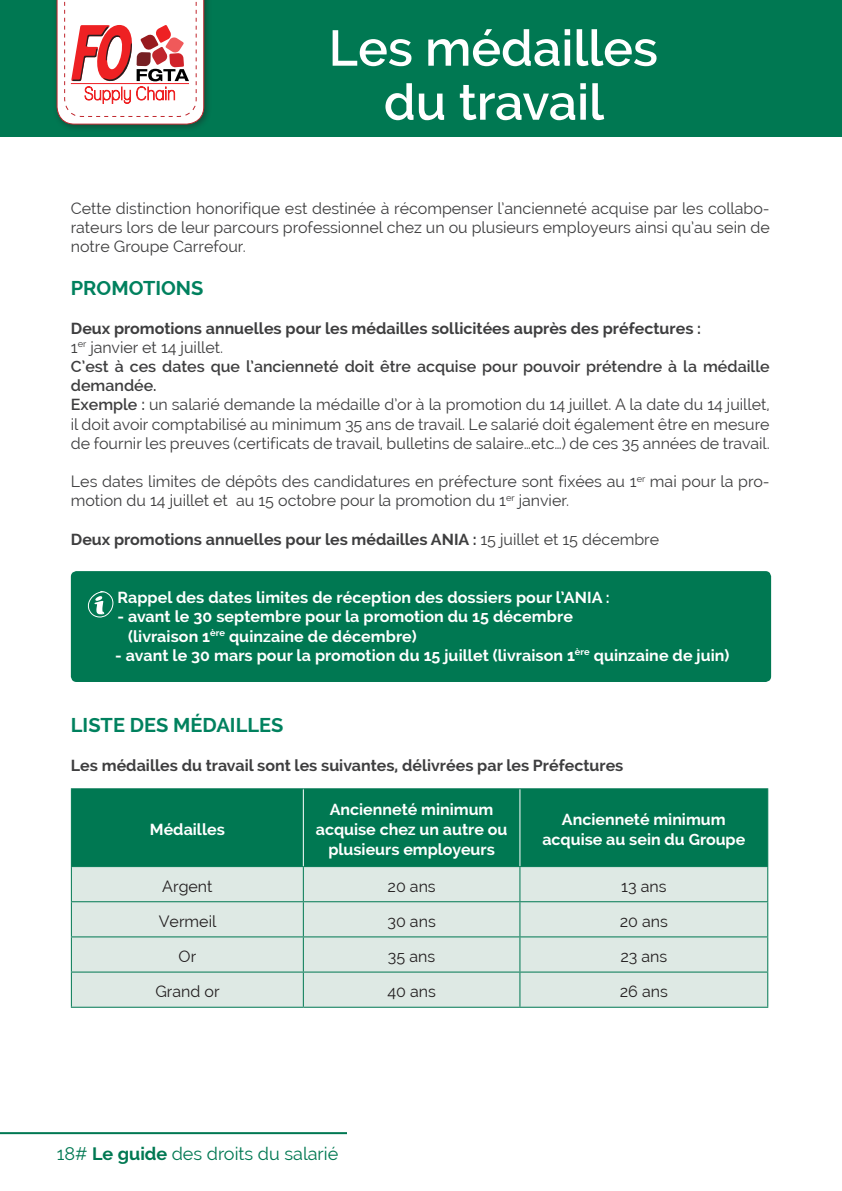
<style>
.page{position:relative;width:842px;height:1191px;background:#fff}
.page>*{position:absolute;margin:0;border:0;box-sizing:border-box;transform-origin:0 0}
.t1{font:600 50px/54px "Raleway";color:#fff;text-align:center}
.t2{font:700 20px "Raleway";color:#00815e}
.t3{font:18px "Raleway";color:#007852}
.t4{font:16px/19.2px "Raleway";color:#3e3e3f}
.t5{font:700 16px/20px "Raleway";letter-spacing:.005em;color:#fff;text-align:center}
.t6{font:700 16px "Raleway";color:#3e3e3f}
.t7{font:16px "Raleway";color:#231f20}
.s1{font-weight:700}
.s2{font-weight:600}
.s3{font-weight:400}
</style>
<div class="page">
<div style="left:0;top:0;width:842px;height:136px;background:#007852"></div>
<hr style="left:0;top:1132px;width:347px;height:2px;background:#007852">
<div style="left:52px;top:0;width:160px;height:132px;background:#231f20;opacity:.45"></div>
<svg style="left:56px;top:0;width:148px;height:125px"></svg>
<div style="left:71px;top:571px;width:700px;height:111px;background:#007852;border-radius:6px"></div>
<svg style="left:88px;top:591px;width:25px;height:26px"></svg>
<div style="left:72px;top:789px;width:695px;height:77px;background:#007852"></div>
<div style="left:72px;top:867px;width:695px;height:139px;background:#dee9e4"></div>
<hr style="left:71px;top:788px;width:232px;height:1px;background:#007852">
<hr style="left:71px;top:789px;width:1px;height:77px;background:#007852">
<hr style="left:303px;top:788px;width:217px;height:1px;background:#007852">
<hr style="left:520px;top:788px;width:248px;height:1px;background:#007852">
<hr style="left:767px;top:789px;width:1px;height:77px;background:#007852">
<hr style="left:71px;top:866px;width:232px;height:1px;background:#007852">
<hr style="left:71px;top:867px;width:1px;height:34px;background:#007852">
<hr style="left:303px;top:866px;width:217px;height:1px;background:#007852">
<hr style="left:303px;top:867px;width:1px;height:34px;background:#007852">
<hr style="left:520px;top:866px;width:248px;height:1px;background:#007852">
<hr style="left:519px;top:867px;width:1px;height:34px;background:#007852">
<hr style="left:767px;top:867px;width:1px;height:34px;background:#007852">
<hr style="left:71px;top:901px;width:232px;height:1px;background:#007852">
<hr style="left:71px;top:902px;width:1px;height:34px;background:#007852">
<hr style="left:303px;top:901px;width:217px;height:1px;background:#007852">
<hr style="left:303px;top:902px;width:1px;height:34px;background:#007852">
<hr style="left:520px;top:901px;width:248px;height:1px;background:#007852">
<hr style="left:519px;top:902px;width:1px;height:34px;background:#007852">
<hr style="left:767px;top:902px;width:1px;height:34px;background:#007852">
<hr style="left:71px;top:937px;width:1px;height:34px;background:#007852">
<hr style="left:303px;top:937px;width:1px;height:34px;background:#007852">
<hr style="left:519px;top:937px;width:1px;height:34px;background:#007852">
<hr style="left:767px;top:937px;width:1px;height:34px;background:#007852">
<hr style="left:71px;top:972px;width:1px;height:34px;background:#007852">
<hr style="left:303px;top:972px;width:1px;height:34px;background:#007852">
<hr style="left:519px;top:972px;width:1px;height:34px;background:#007852">
<hr style="left:767px;top:972px;width:1px;height:34px;background:#007852">
<hr style="left:71px;top:936px;width:232px;height:1px;background:#007852">
<hr style="left:303px;top:936px;width:217px;height:1px;background:#007852">
<hr style="left:71px;top:971px;width:232px;height:1px;background:#007852">
<hr style="left:303px;top:971px;width:217px;height:1px;background:#007852">
<hr style="left:71px;top:1006px;width:232px;height:1px;background:#007852">
<hr style="left:303px;top:1006px;width:217px;height:1px;background:#007852">
<hr style="left:520px;top:936px;width:248px;height:1px;background:#007852">
<hr style="left:520px;top:971px;width:248px;height:1px;background:#007852">
<hr style="left:520px;top:1006px;width:248px;height:1px;background:#007852">
<hr style="left:303px;top:789px;width:1px;height:77px;background:#fff">
<hr style="left:519px;top:789px;width:1px;height:77px;background:#fff">
<h1 class="t1" style="left:329px;top:21px;width:331px">Les médailles du travail</h1>
<p class="t4" style="left:71px;top:198px;width:700px;text-align:justify">Cette distinction honorifique est destinée à récompenser l’ancienneté acquise par les collabo&shy;rateurs lors de leur parcours professionnel chez un ou plusieurs employeurs ainsi qu’au sein de notre Groupe Carrefour.</p>
<p class="t2" style="left:71px;top:277px;width:134px">PROMOTIONS</p>
<p class="t4" style="left:71px;top:318px;width:700px"><span class="s1">Deux promotions annuelles pour les médailles sollicitées auprès des préfectures :<br></span>1<sup>er</sup> janvier et 14 juillet.<br><span class="s2">C’est à ces dates que l’ancienneté doit être acquise pour pouvoir prétendre à la médaille demandée.<br>Exemple :</span> un salarié demande la médaille d’or à la promotion du 14 juillet. A la date du 14 juillet, il doit avoir comptabilisé au minimum 35 ans de travail. Le salarié doit également être en mesure de fournir les preuves (certificats de travail, bulletins de salaire…etc…) de ces 35 années de travail.</p>
<p class="t4" style="left:71px;top:472px;width:700px">Les dates limites de dépôts des candidatures en préfecture sont fixées au 1<sup>er</sup> mai pour la pro&shy;motion du 14 juillet et au 15 octobre pour la promotion du 1<sup>er</sup> janvier.</p>
<p class="t6" style="left:71px;top:530px;width:590px">Deux promotions annuelles pour les médailles ANIA : <span class="s3">15 juillet et 15 décembre</span></p>
<p class="t5" style="left:117px;top:587px;width:494px">Rappel des dates limites de réception des dossiers pour l’ANIA :</p>
<p class="t5" style="left:128px;top:607px;width:446px;line-height:19.2px;text-align:left;text-indent:-11px">- avant le 30 septembre pour la promotion du 15 décembre (livraison 1<sup>ère</sup> quinzaine de décembre)</p>
<p class="t5" style="left:115px;top:645px;width:616px">- avant le 30 mars pour la promotion du 15 juillet (livraison 1<sup>ère</sup> quinzaine de juin)</p>
<p class="t2" style="left:71px;top:713px;width:214px">LISTE DES MÉDAILLES</p>
<p class="t6" style="left:71px;top:755px;width:554px">Les médailles du travail sont les suivantes, délivrées par les Préfectures</p>
<p class="t5" style="left:150px;top:819px;width:76px">Médailles</p>
<p class="t5" style="left:316px;top:799px;width:193px">Ancienneté minimum acquise chez un autre ou plusieurs employeurs</p>
<p class="t5" style="left:542px;top:809px;width:205px">Ancienneté minimum acquise au sein du Groupe</p>
<p class="t7" style="left:162px;top:876px;width:52px">Argent</p>
<p class="t7" style="left:387px;top:876px;width:50px">20 ans</p>
<p class="t7" style="left:621px;top:876px;width:47px">13 ans</p>
<p class="t7" style="left:159px;top:912px;width:59px">Vermeil</p>
<p class="t7" style="left:387px;top:912px;width:50px">30 ans</p>
<p class="t7" style="left:620px;top:912px;width:50px">20 ans</p>
<p class="t7" style="left:179px;top:947px;width:19px">Or</p>
<p class="t7" style="left:388px;top:947px;width:49px">35 ans</p>
<p class="t7" style="left:620px;top:947px;width:49px">23 ans</p>
<p class="t7" style="left:155px;top:982px;width:66px">Grand or</p>
<p class="t7" style="left:387px;top:982px;width:50px">40 ans</p>
<p class="t7" style="left:620px;top:982px;width:50px">26 ans</p>
<p class="t3" style="left:57px;top:1143px;width:283px">18# <span class="s1">Le guide</span> des droits du salarié</p>
</div>
